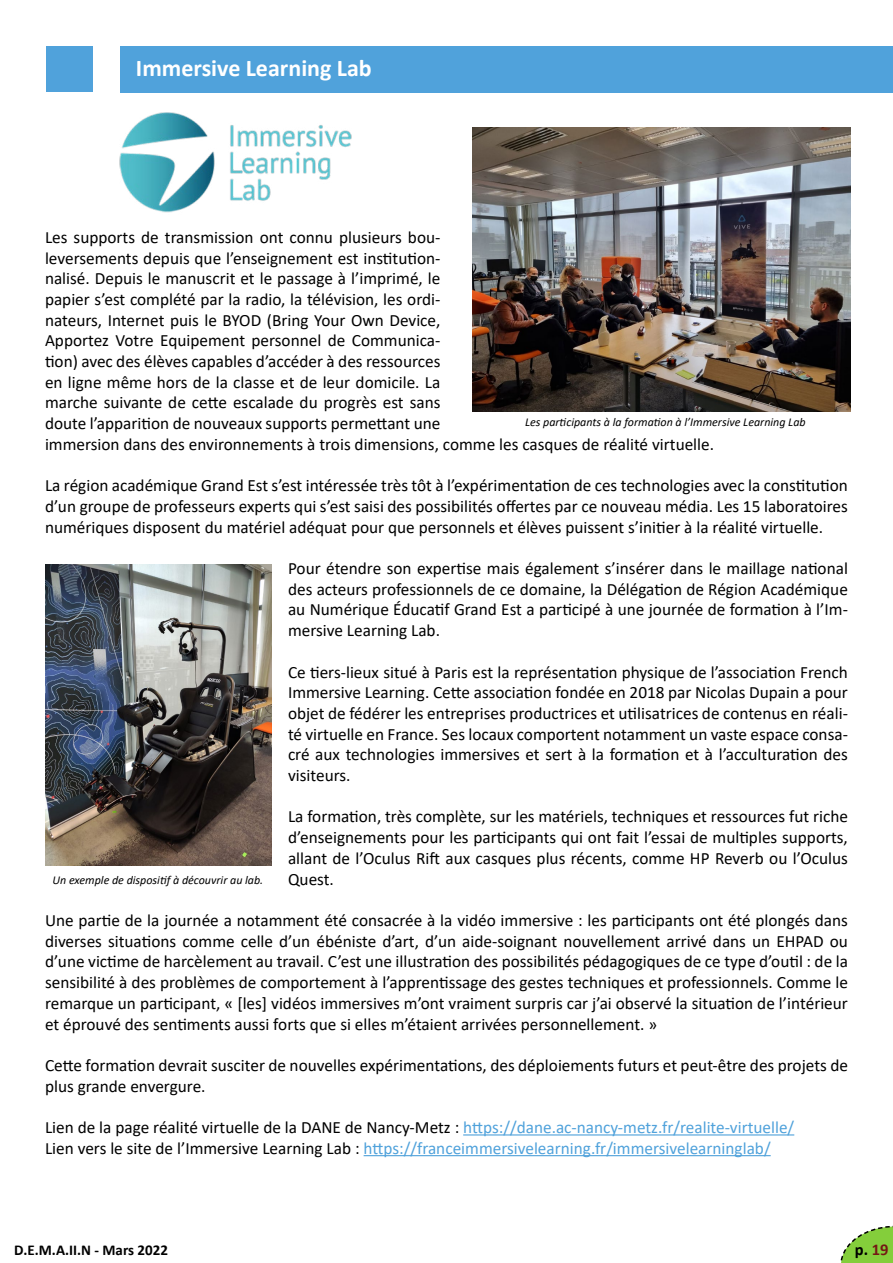
<style>
.page{position:relative;width:893px;height:1263px;background:#fff}
.page>*{position:absolute;margin:0;border:0;box-sizing:border-box;transform-origin:0 0}
.t1{font:700 24px "Calibri";color:#fff}
.t2{font:17.25px/20.7px "Calibri";color:#000;text-align:justify}
.t3{font:17.25px/20.7px "Calibri";color:#50a2db}
.t4{font:700 16.5px "Calibri";color:#000}
.t5{font:700 15px "Calibri";color:#000}
.t6{font:italic 12px "Calibri";color:#000}
.s1{color:#000}
.s2{color:#741714}
</style>
<div class="page">
<svg style="left:840px;top:1225px;width:53px;height:38px"></svg>
<div style="left:120px;top:46px;width:772px;height:46px;background:#50a2db"></div>
<div style="left:46px;top:46px;width:46px;height:46px;background:#50a2db"></div>
<hr style="left:463px;top:1134px;width:331px;height:1px;background:#50a2db">
<hr style="left:364px;top:1155px;width:407px;height:1px;background:#50a2db">
<img style="left:119px;top:112px;width:232px;height:101px">
<img style="left:45px;top:564px;width:226px;height:301px">
<img style="left:472px;top:128px;width:378px;height:283px">
<h1 class="t1" style="left:136px;top:51px;width:237px">Immersive Learning Lab</h1>
<p class="t2" style="left:45px;top:226px;width:671px;text-align:left">Les supports de transmission ont connu plusieurs bou-<br>leversements depuis que l’enseignement est institution-<br>nalisé. Depuis le manuscrit et le passage à l’imprimé, le<br>papier s’est complété par la radio, la télévision, les ordi-<br>nateurs, Internet puis le BYOD (Bring Your Own Device,<br>Apportez Votre Equipement personnel de Communica-<br>tion) avec des élèves capables d’accéder à des ressources<br>en ligne même hors de la classe et de leur domicile. La<br>marche suivante de cette escalade du progrès est sans<br>doute l’apparition de nouveaux supports permettant une<br>immersion dans des environnements à trois dimensions, comme les casques de réalité virtuelle.</p>
<p class="t2" style="left:45px;top:475px;width:804px">La région académique Grand Est s’est intéressée très tôt à l’expérimentation de ces technologies avec la constitution d’un groupe de professeurs experts qui s’est saisi des possibilités offertes par ce nouveau média. Les 15 laboratoires numériques disposent du matériel adéquat pour que personnels et élèves puissent s’initier à la réalité virtuelle.</p>
<p class="t2" style="left:288px;top:557px;width:561px">Pour étendre son expertise mais également s’insérer dans le maillage national des acteurs professionnels de ce domaine, la Délégation de Région Académique au Numérique Éducatif Grand Est a participé à une journée de formation à l’Im&shy;mersive Learning Lab.</p>
<p class="t2" style="left:288px;top:661px;width:561px">Ce tiers-lieux situé à Paris est la représentation physique de l’association French Immersive Learning. Cette association fondée en 2018 par Nicolas Dupain a pour objet de fédérer les entreprises productrices et utilisatrices de contenus en réali&shy;té virtuelle en France. Ses locaux comportent notamment un vaste espace consa&shy;cré aux technologies immersives et sert à la formation et à l’acculturation des visiteurs.</p>
<p class="t2" style="left:288px;top:806px;width:561px">La formation, très complète, sur les matériels, techniques et ressources fut riche d’enseignements pour les participants qui ont fait l’essai de multiples supports, allant de l’Oculus Rift aux casques plus récents, comme HP Reverb ou l’Oculus Quest.</p>
<p class="t2" style="left:45px;top:909px;width:804px">Une partie de la journée a notamment été consacrée à la vidéo immersive : les participants ont été plongés dans diverses situations comme celle d’un ébéniste d’art, d’un aide-soignant nouvellement arrivé dans un EHPAD ou d’une victime de harcèlement au travail. C’est une illustration des possibilités pédagogiques de ce type d’outil : de la sensibilité à des problèmes de comportement à l’apprentissage des gestes techniques et professionnels. Comme le remarque un participant, « [les] vidéos immersives m’ont vraiment surpris car j’ai observé la situation de l’intérieur et éprouvé des sentiments aussi forts que si elles m’étaient arrivées personnellement. »</p>
<p class="t2" style="left:45px;top:1054px;width:804px">Cette formation devrait susciter de nouvelles expérimentations, des déploiements futurs et peut-être des projets de plus grande envergure.</p>
<p class="t3" style="left:45px;top:1116px;width:751px"><span class="s1">Lien de la page réalité virtuelle de la DANE de Nancy-Metz :</span> https://dane.ac-nancy-metz.fr/realite-virtuelle/<br><span class="s1">Lien vers le site de l’Immersive Learning Lab :</span> https://franceimmersivelearning.fr/immersivelearninglab/</p>
<p class="t6" style="left:525px;top:414px;width:282px">Les participants à la formation à l’Immersive Learning Lab</p>
<p class="t6" style="left:52px;top:871px;width:212px">Un exemple de dispositif à découvrir au lab.</p>
<p class="t5" style="left:14px;top:1239px;width:155px">D.E.M.A.II.N - Mars 2022</p>
<p class="t4" style="left:855px;top:1237px;width:35px">p. <span class="s2">19</span></p>
</div>
